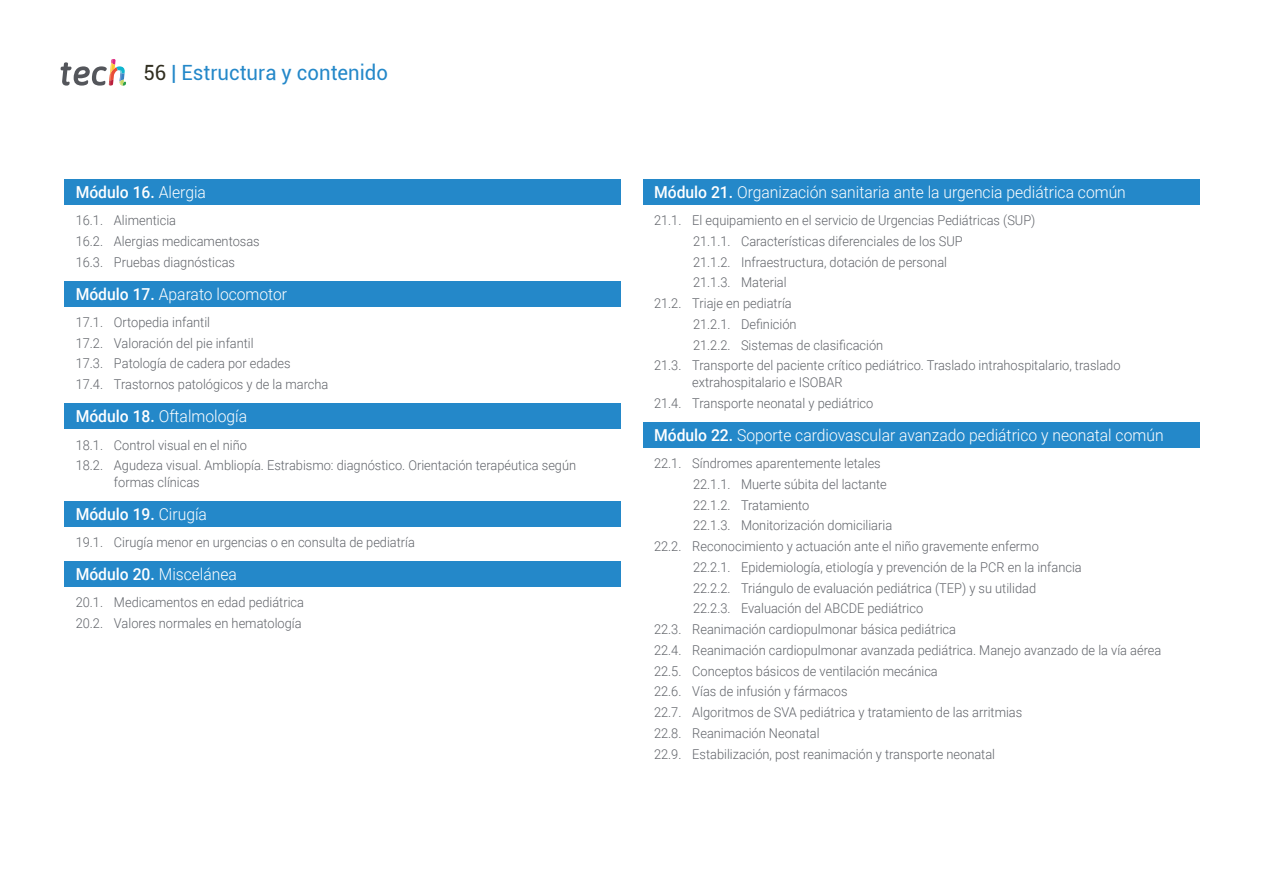
<style>
.page{position:relative;width:1263px;height:893px;background:#fff}
.page>*{position:absolute;margin:0;border:0;box-sizing:border-box;transform-origin:0 0}
.t1{font:21px "Roboto";color:#2488c9}
.t2{font:300 16.5px "Roboto";color:#fff;scale:.95 1}
.t3{font:500 16.5px "Roboto";color:#fff;scale:.95 1}
.t4{font:300 13.5px/20.7px "Roboto";color:#61646a;scale:.95 1}
.s1{color:#312e20}
.s2{font-weight:300}
.s3{font-weight:500}
</style>
<div class="page">
<svg style="left:61px;top:59px;width:65px;height:27px"></svg>
<div style="left:65px;top:179px;width:556px;height:25px;background:#2488c9"></div>
<div style="left:65px;top:281px;width:556px;height:25px;background:#2488c9"></div>
<div style="left:65px;top:404px;width:556px;height:25px;background:#2488c9"></div>
<div style="left:65px;top:501px;width:556px;height:25px;background:#2488c9"></div>
<div style="left:65px;top:561px;width:556px;height:25px;background:#2488c9"></div>
<div style="left:643px;top:179px;width:556px;height:25px;background:#2488c9"></div>
<div style="left:643px;top:422px;width:556px;height:25px;background:#2488c9"></div>
<h1 class="t1" style="left:144px;top:57px;width:246px"><span class="s1">56</span> | Estructura y contenido</h1>
<p class="t3" style="left:76px;top:181px;width:139px">Módulo 16. <span class="s2">Alergia</span></p>
<p class="t4" style="left:76px;top:210px;width:195px">16.1. Alimenticia<br>16.2. Alergias medicamentosas<br>16.3. Pruebas diagnósticas</p>
<p class="t2" style="left:76px;top:282px;width:224px"><span class="s3">Módulo 17.</span> Aparato locomotor</p>
<p class="t4" style="left:76px;top:311px;width:267px">17.1. Ortopedia infantil<br>17.2. Valoración del pie infantil<br>17.3. Patología de cadera por edades<br>17.4. Trastornos patológicos y de la marcha</p>
<p class="t2" style="left:76px;top:405px;width:182px"><span class="s3">Módulo 18.</span> Oftalmología</p>
<p class="t4" style="left:76px;top:434px;width:528px">18.1. Control visual en el niño<br>18.2. Agudeza visual. Ambliopía. Estrabismo: diagnóstico. Orientación terapéutica según</p>
<p class="t4" style="left:114px;top:471px;width:92px">formas clínicas</p>
<p class="t3" style="left:76px;top:502px;width:140px">Módulo 19. <span class="s2">Cirugía</span></p>
<p class="t4" style="left:76px;top:531px;width:359px">19.1. Cirugía menor en urgencias o en consulta de pediatría</p>
<p class="t2" style="left:76px;top:563px;width:171px"><span class="s3">Módulo 20.</span> Miscelánea</p>
<p class="t4" style="left:76px;top:592px;width:242px">20.1. Medicamentos en edad pediátrica<br>20.2. Valores normales en hematología</p>
<p class="t2" style="left:654px;top:181px;width:498px"><span class="s3">Módulo 21.</span> Organización sanitaria ante la urgencia pediátrica común</p>
<p class="t4" style="left:654px;top:210px;width:403px">21.1. El equipamiento en el servicio de Urgencias Pediátricas (SUP)</p>
<p class="t4" style="left:693px;top:230px;width:285px">21.1.1. Características diferenciales de los SUP</p>
<p class="t4" style="left:693px;top:251px;width:269px">21.1.2. Infraestructura, dotación de personal</p>
<p class="t4" style="left:693px;top:272px;width:100px">21.1.3. Material</p>
<p class="t4" style="left:654px;top:293px;width:146px">21.2. Triaje en pediatría</p>
<p class="t4" style="left:693px;top:313px;width:110px">21.2.1. Definición</p>
<p class="t4" style="left:693px;top:334px;width:202px">21.2.2. Sistemas de clasificación</p>
<p class="t4" style="left:654px;top:355px;width:493px">21.3. Transporte del paciente crítico pediátrico. Traslado intrahospitalario, traslado</p>
<p class="t4" style="left:654px;top:371px;width:232px;text-align:center">extrahospitalario e ISOBAR<br>21.4. Transporte neonatal y pediátrico</p>
<p class="t2" style="left:654px;top:423px;width:538px"><span class="s3">Módulo 22.</span> Soporte cardiovascular avanzado pediátrico y neonatal común</p>
<p class="t4" style="left:654px;top:452px;width:240px">22.1. Síndromes aparentemente letales</p>
<p class="t4" style="left:693px;top:473px;width:205px">22.1.1. Muerte súbita del lactante</p>
<p class="t4" style="left:693px;top:494px;width:124px">22.1.2. Tratamiento</p>
<p class="t4" style="left:693px;top:515px;width:211px">22.1.3. Monitorización domiciliaria</p>
<p class="t4" style="left:654px;top:535px;width:407px">22.2. Reconocimiento y actuación ante el niño gravemente enfermo</p>
<p class="t4" style="left:693px;top:556px;width:411px">22.2.1. Epidemiología, etiología y prevención de la PCR en la infancia</p>
<p class="t4" style="left:693px;top:577px;width:363px">22.2.2. Triángulo de evaluación pediátrica (TEP) y su utilidad</p>
<p class="t4" style="left:693px;top:598px;width:244px">22.2.3. Evaluación del ABCDE pediátrico</p>
<p class="t4" style="left:654px;top:618px;width:319px">22.3. Reanimación cardiopulmonar básica pediátrica</p>
<p class="t4" style="left:654px;top:639px;width:536px">22.4. Reanimación cardiopulmonar avanzada pediátrica. Manejo avanzado de la vía aérea</p>
<p class="t4" style="left:654px;top:660px;width:300px">22.5. Conceptos básicos de ventilación mecánica</p>
<p class="t4" style="left:654px;top:681px;width:205px">22.6. Vías de infusión y fármacos</p>
<p class="t4" style="left:654px;top:701px;width:389px">22.7. Algoritmos de SVA pediátrica y tratamiento de las arritmias</p>
<p class="t4" style="left:654px;top:722px;width:176px">22.8. Reanimación Neonatal</p>
<p class="t4" style="left:654px;top:743px;width:360px">22.9. Estabilización, post reanimación y transporte neonatal</p>
</div>
